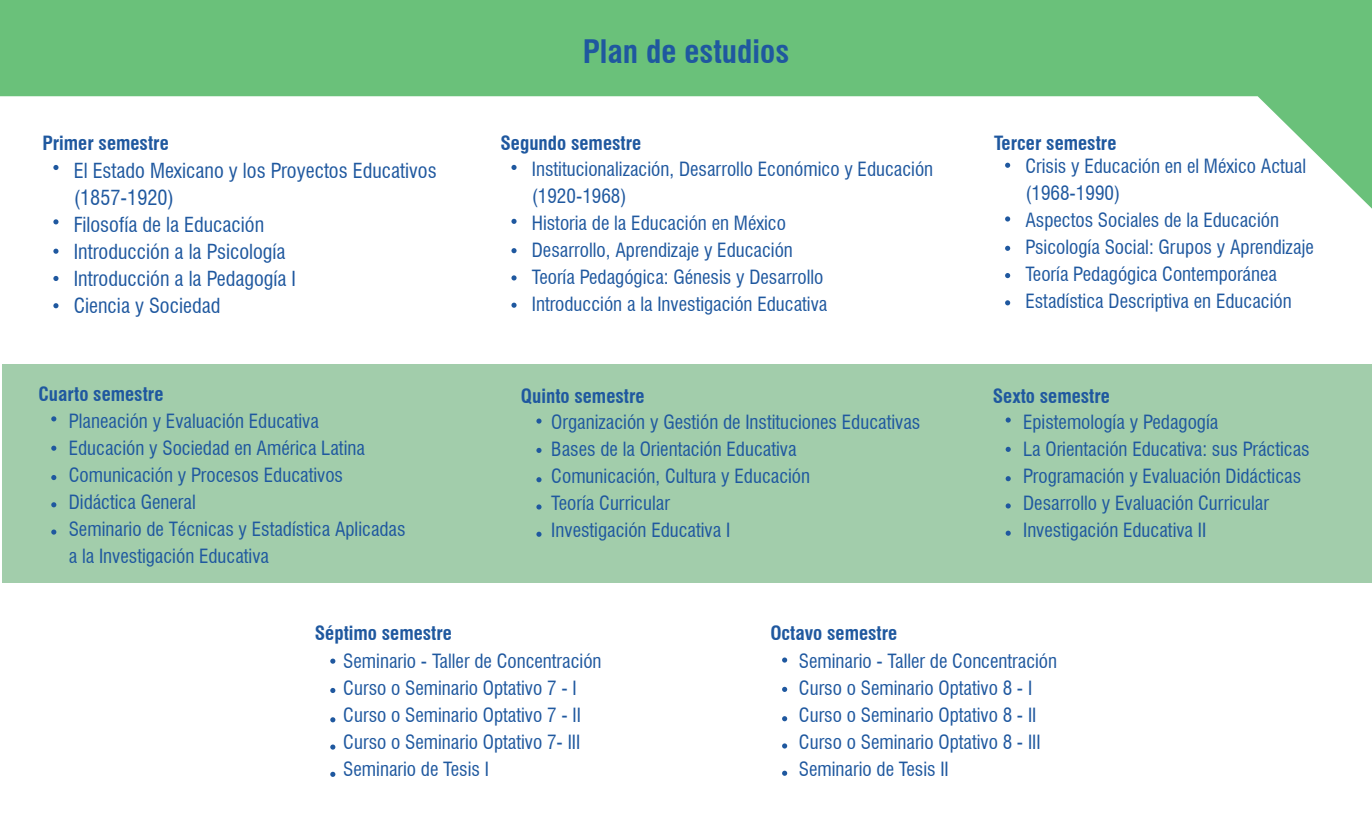
<style>
.page{position:relative;width:1372px;height:830px;background:#fff}
.page>*{position:absolute;margin:0;border:0;box-sizing:border-box;transform-origin:0 0}
.t1{font:700 condensed 31.5px "Swiss 721 BT";color:#1f589f}
.t2{font:condensed 20.25px/27px "Swiss 721 BT";color:#1f589f}
.t3{font:condensed 19.12px/27px "Swiss 721 BT";color:#1f589f}
.t4{font:700 condensed 19.12px "Swiss 721 BT";color:#1f589f}
</style>
<div class="page">
<div style="left:3px;top:364px;width:1368px;height:218px;background:#a2cdab"></div>
<svg style="left:0;top:0;width:1371px;height:208px"></svg>
<svg style="left:53px;top:165px;width:5px;height:5px"></svg>
<svg style="left:53px;top:276px;width:5px;height:5px"></svg>
<svg style="left:53px;top:303px;width:5px;height:5px"></svg>
<svg style="left:53px;top:248px;width:5px;height:6px"></svg>
<svg style="left:53px;top:219px;width:5px;height:5px"></svg>
<svg style="left:536px;top:418px;width:5px;height:5px"></svg>
<svg style="left:536px;top:504px;width:5px;height:5px"></svg>
<svg style="left:536px;top:531px;width:5px;height:5px"></svg>
<svg style="left:536px;top:477px;width:5px;height:5px"></svg>
<svg style="left:536px;top:447px;width:5px;height:5px"></svg>
<svg style="left:1005px;top:163px;width:5px;height:5px"></svg>
<svg style="left:1005px;top:273px;width:5px;height:5px"></svg>
<svg style="left:1005px;top:300px;width:5px;height:5px"></svg>
<svg style="left:1005px;top:245px;width:5px;height:6px"></svg>
<svg style="left:1005px;top:216px;width:5px;height:5px"></svg>
<svg style="left:511px;top:165px;width:5px;height:5px"></svg>
<svg style="left:511px;top:275px;width:5px;height:5px"></svg>
<svg style="left:511px;top:302px;width:5px;height:5px"></svg>
<svg style="left:511px;top:248px;width:5px;height:5px"></svg>
<svg style="left:511px;top:219px;width:5px;height:5px"></svg>
<svg style="left:51px;top:416px;width:5px;height:5px"></svg>
<svg style="left:51px;top:502px;width:5px;height:5px"></svg>
<svg style="left:51px;top:529px;width:5px;height:5px"></svg>
<svg style="left:51px;top:475px;width:5px;height:5px"></svg>
<svg style="left:51px;top:445px;width:5px;height:5px"></svg>
<svg style="left:330px;top:658px;width:5px;height:5px"></svg>
<svg style="left:330px;top:744px;width:5px;height:5px"></svg>
<svg style="left:330px;top:771px;width:5px;height:5px"></svg>
<svg style="left:330px;top:717px;width:5px;height:5px"></svg>
<svg style="left:330px;top:687px;width:5px;height:5px"></svg>
<svg style="left:782px;top:657px;width:5px;height:5px"></svg>
<svg style="left:782px;top:743px;width:5px;height:5px"></svg>
<svg style="left:782px;top:770px;width:5px;height:5px"></svg>
<svg style="left:782px;top:716px;width:5px;height:5px"></svg>
<svg style="left:782px;top:686px;width:5px;height:5px"></svg>
<svg style="left:1005px;top:417px;width:5px;height:5px"></svg>
<svg style="left:1005px;top:503px;width:5px;height:5px"></svg>
<svg style="left:1005px;top:530px;width:5px;height:5px"></svg>
<svg style="left:1005px;top:476px;width:5px;height:5px"></svg>
<svg style="left:1005px;top:446px;width:5px;height:5px"></svg>
<p class="t4" style="left:42px;top:131px;width:128px">Primer semestre</p>
<p class="t2" style="left:74px;top:157px;width:364px">El Estado Mexicano y los Proyectos Educativos (1857-1920)<br>Filosofía de la Educación<br>Introducción a la Psicología<br>Introducción a la Pedagogía I<br>Ciencia y Sociedad</p>
<p class="t4" style="left:38px;top:382px;width:127px">Cuarto semestre</p>
<p class="t3" style="left:69px;top:407px;width:338px">Planeación y Evaluación Educativa<br>Educación y Sociedad en América Latina Comunicación y Procesos Educativos Didáctica General<br>Seminario de Técnicas y Estadística Aplicadas a la Investigación Educativa</p>
<h1 class="t1" style="left:582px;top:33px;width:208px">Plan de estudios</h1>
<p class="t4" style="left:500px;top:132px;width:142px">Segundo semestre</p>
<p class="t3" style="left:532px;top:155px;width:403px">Institucionalización, Desarrollo Económico y Educación (1920-1968)<br>Historia de la Educación en México<br>Desarrollo, Aprendizaje y Educación<br>Teoría Pedagógica: Génesis y Desarrollo<br>Introducción a la Investigación Educativa</p>
<p class="t4" style="left:521px;top:384px;width:125px">Quinto semestre</p>
<p class="t3" style="left:551px;top:408px;width:370px">Organización y Gestión de Instituciones Educativas Bases de la Orientación Educativa<br>Comunicación, Cultura y Educación<br>Teoría Curricular<br>Investigación Educativa I</p>
<p class="t4" style="left:994px;top:131px;width:124px">Tercer semestre</p>
<p class="t3" style="left:1025px;top:153px;width:290px">Crisis y Educación en el México Actual (1968-1990)<br>Aspectos Sociales de la Educación Psicología Social: Grupos y Aprendizaje Teoría Pedagógica Contemporánea Estadística Descriptiva en Educación</p>
<p class="t4" style="left:992px;top:384px;width:119px">Sexto semestre</p>
<p class="t3" style="left:1023px;top:408px;width:288px">Epistemología y Pedagogía<br>La Orientación Educativa: sus Prácticas Programación y Evaluación Didácticas Desarrollo y Evaluación Curricular Investigación Educativa II</p>
<p class="t4" style="left:315px;top:621px;width:139px">Séptimo semestre</p>
<p class="t3" style="left:343px;top:647px;width:260px">Seminario - Taller de Concentración<br>Curso o Seminario Optativo 7 - I<br>Curso o Seminario Optativo 7 - II<br>Curso o Seminario Optativo 7- III<br>Seminario de Tesis I</p>
<p class="t4" style="left:770px;top:621px;width:128px">Octavo semestre</p>
<p class="t3" style="left:798px;top:647px;width:260px">Seminario - Taller de Concentración<br>Curso o Seminario Optativo 8 - I<br>Curso o Seminario Optativo 8 - II<br>Curso o Seminario Optativo 8 - III<br>Seminario de Tesis II</p>
</div>
